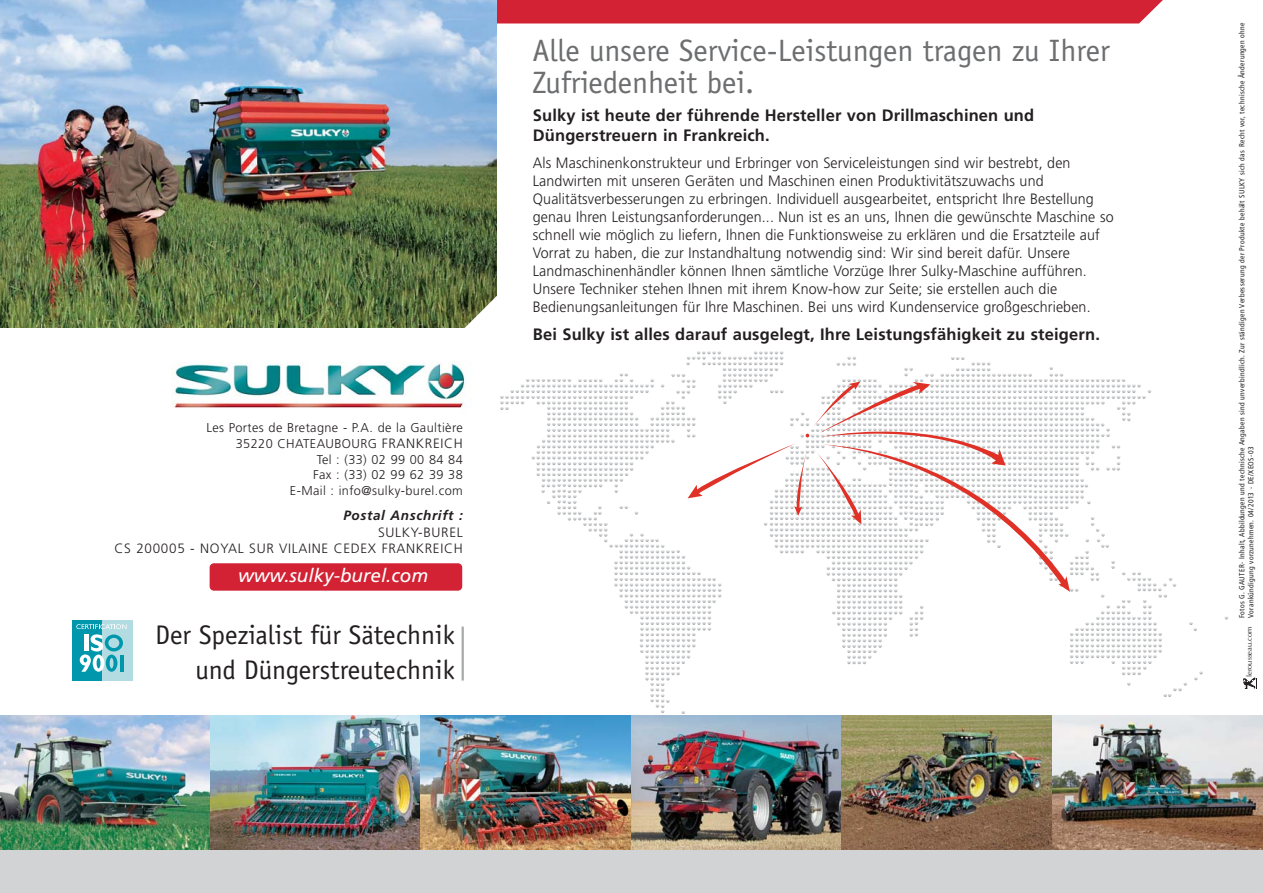
<style>
.page{position:relative;width:1263px;height:893px;background:#fff}
.page>*{position:absolute;margin:0;border:0;box-sizing:border-box;transform-origin:0 0}
.t1{font:31.05px/32.5px "Officina Sans";color:#6d6e70}
.t2{font:27px/34.5px "Officina Sans";color:#231f20;text-align:right}
.t3{font:italic 18.9px "Frutiger";color:#fff}
.t4{font:700 16.5px/19.8px "Frutiger";letter-spacing:.01em;color:#231f20}
.t5{font:300 15px/18px "Frutiger";letter-spacing:.01em;color:#231f20;scale:.95 1}
.t6{font:300 13.5px/16.5px "Frutiger";letter-spacing:.05em;color:#231f20;text-align:right}
.t7{font:italic 700 13.5px "Frutiger";letter-spacing:.05em;color:#231f20}
.t8{font:300 12.75px/15.8px "Frutiger";letter-spacing:.03em;color:#231f20;text-align:right}
.t9{font:condensed 7.5px/9px "Frutiger";letter-spacing:.045em;color:#231f20}
.t10{font:7.5px "Optima";color:#231f20}
.s1{font-size:13.5px}
</style>
<div class="page">
<div style="left:210px;top:563px;width:252px;height:28px;background:#d22233;border-radius:4px"></div>
<div style="left:496px;top:0;width:667px;height:23px;background:#d22233"></div>
<div style="left:0;top:746px;width:1263px;height:147px;background:#d1d3d4"></div>
<img style="left:0;top:716px;width:210px;height:134px">
<img style="left:210px;top:716px;width:211px;height:134px">
<img style="left:421px;top:716px;width:210px;height:134px">
<img style="left:631px;top:719px;width:211px;height:131px">
<img style="left:842px;top:719px;width:210px;height:131px">
<img style="left:1052px;top:716px;width:211px;height:134px">
<img style="left:0;top:0;width:496px;height:327px">
<svg style="left:463px;top:292px;width:740px;height:427px"></svg>
<img style="left:172px;top:351px;width:301px;height:68px">
<svg style="left:72px;top:620px;width:61px;height:61px;background:#6cc1cd"></svg>
<hr style="left:462px;top:627px;width:2px;height:54px;background:#a7a9ac">
<svg style="left:1243px;top:678px;width:14px;height:11px"></svg>
<p class="t8" style="left:206px;top:421px;width:258px">Les Portes de Bretagne - P.A. de la Gaultière<br>35220 CHATEAUBOURG <span class="s1">FRANKREICH<br></span>Tel : (33) 02 99 00 84 84<br>Fax : (33) 02 99 62 39 38<br>E-Mail : info@sulky-burel.com</p>
<p class="t7" style="left:343px;top:510px;width:121px">Postal Anschrift :</p>
<p class="t6" style="left:115px;top:525px;width:350px">SULKY-BUREL<br>CS 200005 - NOYAL SUR VILAINE CEDEX FRANKREICH</p>
<p class="t3" style="left:238px;top:568px;width:192px">www.sulky-burel.com</p>
<h2 class="t2" style="left:155px;top:620px;width:301px">Der Spezialist für Sätechnik und Düngerstreutechnik</h2>
<h1 class="t1" style="left:532px;top:36px;width:579px">Alle unsere Service-Leistungen tragen zu Ihrer<br>Zufriedenheit bei.</h1>
<p class="t4" style="left:533px;top:107px;width:503px">Sulky ist heute der führende Hersteller von Drillmaschinen und<br>Düngerstreuern in Frankreich.</p>
<p class="t5" style="left:533px;top:155px;width:613px">Als Maschinenkonstrukteur und Erbringer von Serviceleistungen sind wir bestrebt, den Landwirten mit unseren Geräten und Maschinen einen Produktivitätszuwachs und Qualitätsverbesserungen zu erbringen. Individuell ausgearbeitet, entspricht Ihre Bestellung genau Ihren Leistungsanforderungen... Nun ist es an uns, Ihnen die gewünschte Maschine so schnell wie möglich zu liefern, Ihnen die Funktionsweise zu erklären und die Ersatzteile auf Vorrat zu haben, die zur Instandhaltung notwendig sind: Wir sind bereit dafür. Unsere Landmaschinenhändler können Ihnen sämtliche Vorzüge Ihrer Sulky-Maschine aufführen.<br>Unsere Techniker stehen Ihnen mit ihrem Know-how zur Seite; sie erstellen auch die Bedienungsanleitungen für Ihre Maschinen. Bei uns wird Kundenservice großgeschrieben.</p>
<p class="t4" style="left:533px;top:325px;width:569px">Bei Sulky ist alles darauf ausgelegt, Ihre Leistungsfähigkeit zu steigern.</p>
<p class="t9" style="left:1238px;top:618px;width:597px;rotate:-90deg">Fotos G. GAUTER- Inhalt, Abbildungen und technische Angaben sind unverbindlich. Zur ständigen Verbesserung der Produkte behält SULKY sich das Recht vor, technische Änderungen ohne<br>Vorankündigung vorzunehmen. 04/2013 - DE/XEOS-03</p>
<p class="t10" style="left:1246px;top:677px;width:52px;rotate:-90deg">lerousseau.com</p>
</div>
